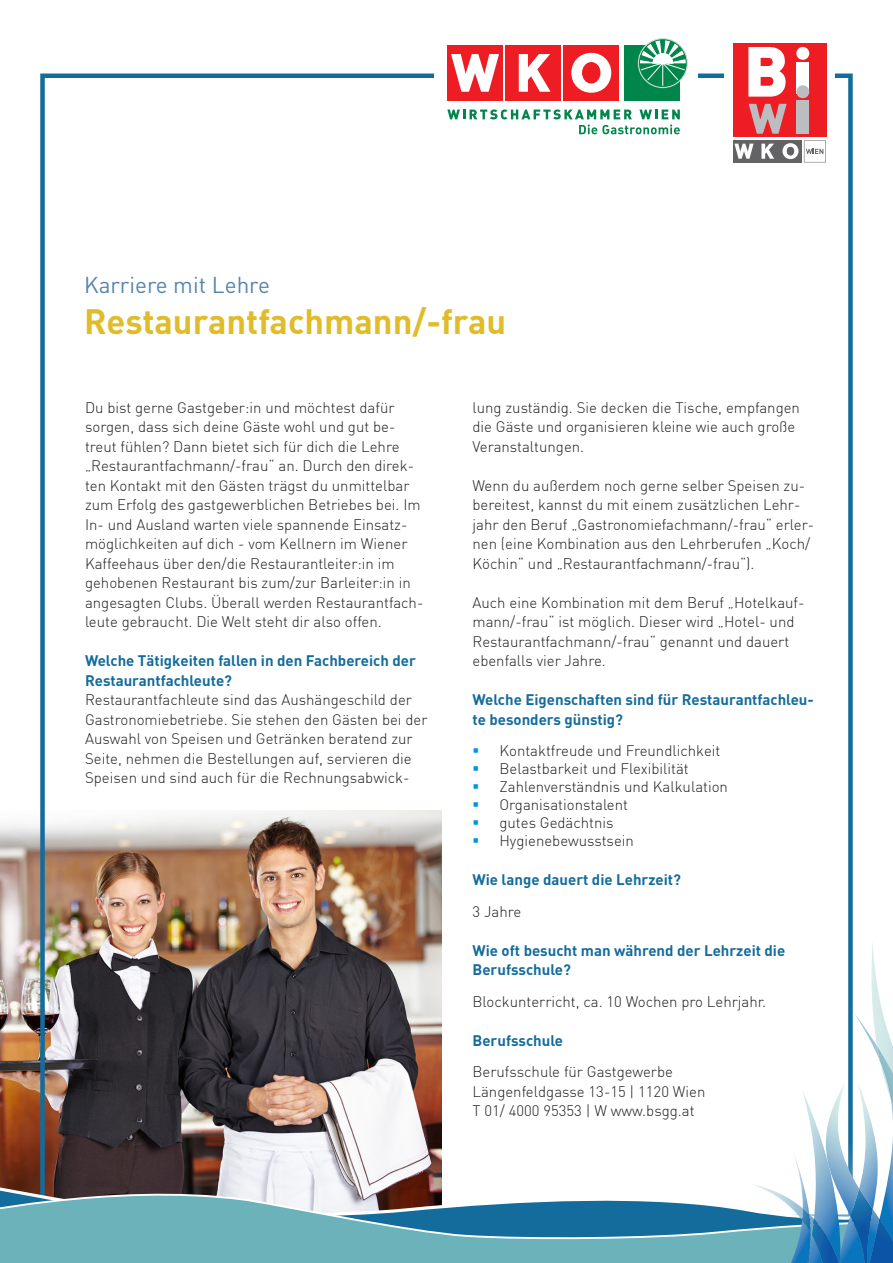
<style>
.page{position:relative;width:893px;height:1263px;background:#fff}
.page>*{position:absolute;margin:0;border:0;box-sizing:border-box;transform-origin:0 0}
.Lehrberuf{font:700 34.5px "DIN";color:#e0bc2a}
.t1{font:22.5px "DIN";color:#5885ae}
.t2{font:300 15px/19.5px "DIN";color:#231f20}
.t3{font:700 15px/19.5px "DIN";color:#146c9c}
</style>
<div class="page">
<img style="left:0;top:810px;width:441px;height:83px">
<img style="left:0;top:893px;width:853px;height:143px">
<svg style="left:0;top:1036px;width:853px;height:227px"></svg>
<div style="left:733px;top:43px;width:93px;height:94px;background:#ee1d23"></div>
<svg style="left:748px;top:47px;width:38px;height:50px"></svg>
<svg style="left:749px;top:104px;width:38px;height:30px"></svg>
<svg style="left:796px;top:47px;width:13px;height:13px"></svg>
<div style="left:797px;top:62px;width:12px;height:32px;background:#fff"></div>
<svg style="left:796px;top:85px;width:13px;height:13px"></svg>
<div style="left:797px;top:100px;width:12px;height:34px;background:#bcbdc0"></div>
<div style="left:779px;top:140px;width:23px;height:22px;background:#636366"></div>
<div style="left:756px;top:140px;width:22px;height:22px;background:#636366"></div>
<svg style="left:761px;top:144px;width:13px;height:15px"></svg>
<div style="left:733px;top:140px;width:22px;height:22px;background:#636366"></div>
<svg style="left:734px;top:144px;width:20px;height:15px"></svg>
<svg style="left:782px;top:143px;width:16px;height:16px"></svg>
<svg style="left:804px;top:140px;width:22px;height:22px"></svg>
<img style="left:840px;top:1083px;width:14px;height:180px">
<img style="left:850px;top:1188px;width:20px;height:75px">
<svg style="left:871px;top:943px;width:12px;height:70px"></svg>
<img style="left:854px;top:1013px;width:39px;height:228px">
<img style="left:877px;top:1046px;width:16px;height:59px">
<img style="left:870px;top:1219px;width:23px;height:44px">
<svg style="left:750px;top:1089px;width:91px;height:174px"></svg>
<img style="left:812px;top:1219px;width:27px;height:44px">
<div style="left:624px;top:46px;width:56px;height:55px;background:#00854a"></div>
<div style="left:564px;top:46px;width:55px;height:55px;background:#ee1d23"></div>
<div style="left:505px;top:46px;width:56px;height:55px;background:#ee1d23"></div>
<svg style="left:519px;top:54px;width:32px;height:38px"></svg>
<div style="left:447px;top:46px;width:56px;height:55px;background:#ee1d23"></div>
<svg style="left:451px;top:54px;width:48px;height:38px"></svg>
<svg style="left:571px;top:53px;width:40px;height:40px"></svg>
<div style="left:583px;top:63px;width:17px;height:20px;background:#ee1d23;border-radius:50%"></div>
<div style="left:582px;top:62px;width:18px;height:21px;border:1px solid #ee1d23;border-radius:50%"></div>
<svg style="left:638px;top:40px;width:49px;height:48px"></svg>
<svg style="left:447px;top:109px;width:233px;height:25px"></svg>
<p class="t1" style="left:84px;top:270px;width:187px">Karriere mit Lehre</p>
<p class="Lehrberuf" style="left:84px;top:299px;width:424px">Restaurantfachmann/-frau</p>
<p class="t2" style="left:85px;top:397px;width:340px">Du bist gerne Gastgeber:in und möchtest dafür sorgen, dass sich deine Gäste wohl und gut be&shy;treut fühlen? Dann bietet sich für dich die Lehre „Restaurantfachmann/-frau“ an. Durch den direk&shy;ten Kontakt mit den Gästen trägst du unmittelbar zum Erfolg des gastgewerblichen Betriebes bei. Im In- und Ausland warten viele spannende Einsatz&shy;möglichkeiten auf dich - vom Kellnern im Wiener Kaffeehaus über den/die Restaurantleiter:in im gehobenen Restaurant bis zum/zur Barleiter:in in angesagten Clubs. Überall werden Restaurantfach&shy;leute gebraucht. Die Welt steht dir also offen.</p>
<p class="t3" style="left:85px;top:650px;width:332px">Welche Tätigkeiten fallen in den Fachbereich der<br>Restaurantfachleute?</p>
<p class="t2" style="left:85px;top:690px;width:344px">Restaurantfachleute sind das Aushängeschild der Gastronomiebetriebe. Sie stehen den Gästen bei der Auswahl von Speisen und Getränken beratend zur Seite, nehmen die Bestellungen auf, servieren die Speisen und sind auch für die Rechnungsabwick-</p>
<p class="t2" style="left:472px;top:397px;width:329px">lung zuständig. Sie decken die Tische, empfangen die Gäste und organisieren kleine wie auch große<br>Veranstaltungen.</p>
<p class="t2" style="left:472px;top:475px;width:343px">Wenn du außerdem noch gerne selber Speisen zu&shy;bereitest, kannst du mit einem zusätzlichen Lehr&shy;jahr den Beruf „Gastronomiefachmann/-frau“ erler&shy;nen (eine Kombination aus den Lehrberufen „Koch/ Köchin“ und „Restaurantfachmann/-frau“).</p>
<p class="t2" style="left:472px;top:592px;width:333px">Auch eine Kombination mit dem Beruf „Hotelkauf&shy;mann/-frau“ ist möglich. Dieser wird „Hotel- und Restaurantfachmann/-frau“ genannt und dauert ebenfalls vier Jahre.</p>
<p class="t3" style="left:472px;top:689px;width:343px">Welche Eigenschaften sind für Restaurantfachleu&shy;te besonders günstig?</p>
<p class="t2" style="left:499px;top:741px;width:222px">Kontaktfreude und Freundlichkeit</p>
<p class="t2" style="left:499px;top:759px;width:191px">Belastbarkeit und Flexibilität</p>
<p class="t2" style="left:499px;top:777px;width:230px">Zahlenverständnis und Kalkulation</p>
<p class="t2" style="left:499px;top:795px;width:130px">Organisationstalent</p>
<p class="t2" style="left:499px;top:813px;width:116px">gutes Gedächtnis</p>
<p class="t2" style="left:499px;top:831px;width:136px">Hygienebewusstsein</p>
<p class="t3" style="left:472px;top:869px;width:210px">Wie lange dauert die Lehrzeit?</p>
<p class="t2" style="left:472px;top:901px;width:50px">3 Jahre</p>
<p class="t3" style="left:472px;top:940px;width:314px">Wie oft besucht man während der Lehrzeit die<br>Berufsschule?</p>
<p class="t2" style="left:472px;top:991px;width:295px">Blockunterricht, ca. 10 Wochen pro Lehrjahr.</p>
<p class="t3" style="left:472px;top:1030px;width:92px">Berufsschule</p>
<p class="t2" style="left:472px;top:1062px;width:202px">Berufsschule für Gastgewerbe</p>
<p class="t2" style="left:472px;top:1081px;width:234px">Längenfeldgasse 13-15 | 1120 Wien</p>
<p class="t2" style="left:472px;top:1101px;width:224px">T 01/ 4000 95353 | W www.bsgg.at</p>
</div>
